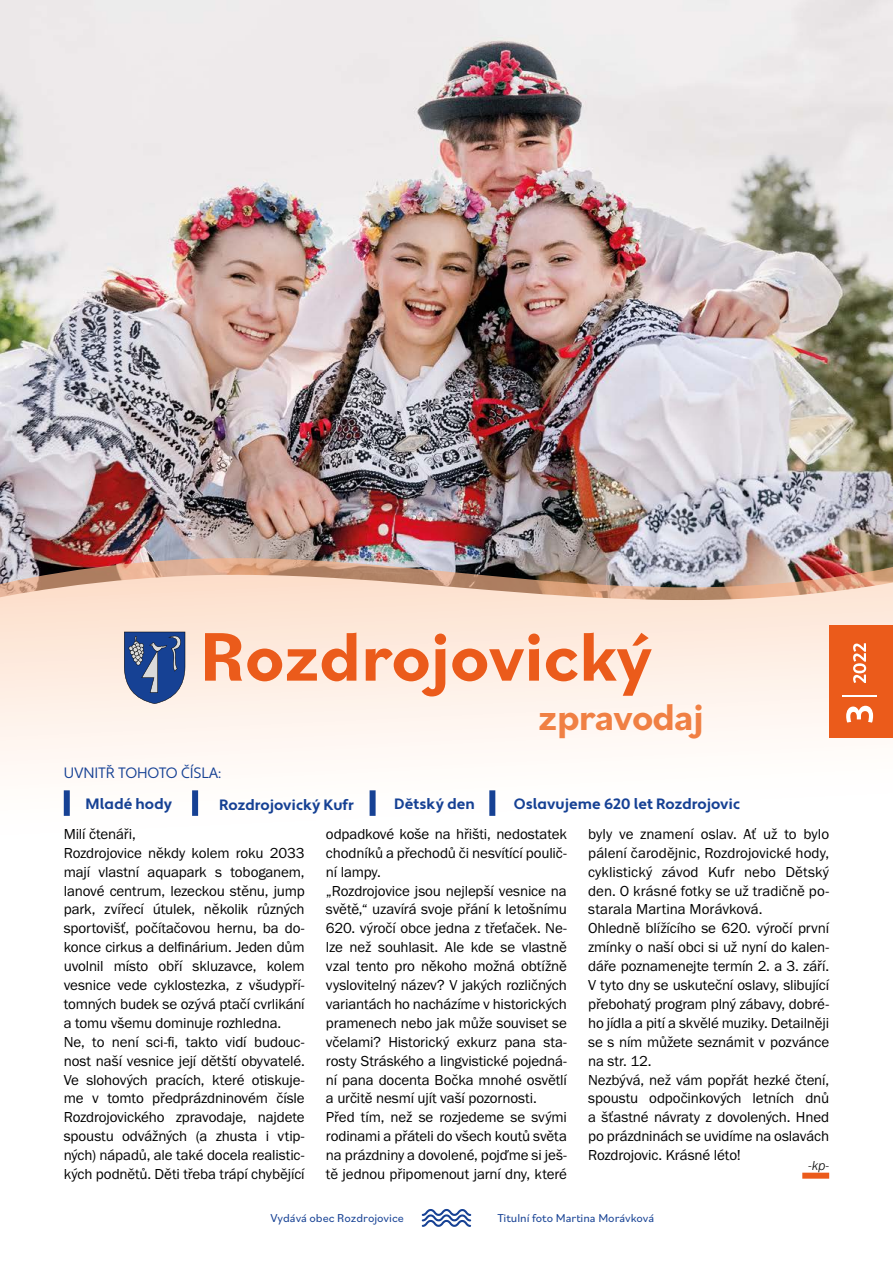
<style>
.page{position:relative;width:893px;height:1263px;background:#fff}
.page>*{position:absolute;margin:0;border:0;box-sizing:border-box;transform-origin:0 0}
.t1{font:700 72px "Bilo";color:#eb5b1b}
.t2{font:700 39px "Bilo";letter-spacing:-.02em;color:#f08044}
.t3{font:15px/18.9px "Franklin Gothic URW Boo";letter-spacing:-.01em;color:#000}
.t4{font:700 15px "Apertura";color:#164194}
.t5{font:15px "Apertura";letter-spacing:-.01em;color:#164194}
.t6{font:italic 300 13.5px "Franklin Gothic URW";color:#000}
.t7{font:12px "Bilo";color:#164194}
</style>
<div class="page">
<img style="left:0;top:0;width:893px;height:558px">
<img style="left:0;top:558px;width:893px;height:17px">
<svg style="left:0;top:575px;width:893px;height:604px"></svg>
<svg style="left:421px;top:1208px;width:51px;height:19px"></svg>
<div style="left:64px;top:790px;width:6px;height:26px;background:#164194"></div>
<div style="left:192px;top:790px;width:6px;height:26px;background:#164194"></div>
<div style="left:370px;top:790px;width:6px;height:26px;background:#164194"></div>
<div style="left:802px;top:1173px;width:27px;height:6px;background:#eb5b1b"></div>
<div style="left:489px;top:790px;width:6px;height:26px;background:#164194"></div>
<svg style="left:124px;top:631px;width:61px;height:73px;background:#4a669c"></svg>
<svg style="left:829px;top:625px;width:64px;height:113px;background:#ec652a"></svg>
<hr style="left:842px;top:695px;width:35px;height:2px;background:#fff">
<h1 class="t1" style="left:200px;top:607px;width:454px">Rozdrojovický</h1>
<h2 class="t2" style="left:538px;top:690px;width:167px">zpravodaj</h2>
<p class="t5" style="left:64px;top:764px;width:159px">UVNITŘ TOHOTO ČÍSLA:</p>
<p class="t4" style="left:86px;top:795px;width:88px">Mladé hody</p>
<p class="t4" style="left:219px;top:795px;width:136px">Rozdrojovický Kufr</p>
<p class="t4" style="left:394px;top:795px;width:82px">Dětský den</p>
<p class="t3" style="left:64px;top:824px;width:242px">Milí čtenáři,<br>Rozdrojovice někdy kolem roku 2033 mají vlastní aquapark s toboganem, lanové centrum, lezeckou stěnu, jump park, zvířecí útulek, několik různých sportovišť, počítačovou hernu, ba do&shy;konce cirkus a delfinárium. Jeden dům uvolnil místo obří skluzavce, kolem vesnice vede cyklostezka, z všudypří&shy;tomných budek se ozývá ptačí cvrlikání a tomu všemu dominuje rozhledna.<br>Ne, to není sci-fi, takto vidí budouc&shy;nost naší vesnice její dětští obyvatelé.<br>Ve slohových pracích, které otiskuje&shy;me v tomto předprázdninovém čísle Rozdrojovického zpravodaje, najdete spoustu odvážných (a zhusta i vtip&shy;ných) nápadů, ale také docela realistic&shy;kých podnětů. Děti třeba trápí chybějící</p>
<p class="t3" style="left:326px;top:824px;width:242px">odpadkové koše na hřišti, nedostatek chodníků a přechodů či nesvítící poulič&shy;ní lampy.<br>„Rozdrojovice jsou nejlepší vesnice na světě,“ uzavírá svoje přání k letošnímu 620. výročí obce jedna z třeťaček. Ne&shy;lze než souhlasit. Ale kde se vlastně vzal tento pro někoho možná obtížně vyslovitelný název? V jakých rozličných variantách ho nacházíme v historických pramenech nebo jak může souviset se včelami? Historický exkurz pana sta&shy;rosty Stráského a lingvistické pojedná&shy;ní pana docenta Bočka mnohé osvětlí a určitě nesmí ujít vaší pozornosti.<br>Před tím, než se rozjedeme se svými rodinami a přáteli do všech koutů světa na prázdniny a dovolené, pojďme si ješ&shy;tě jednou připomenout jarní dny, které</p>
<p class="t3" style="left:588px;top:824px;width:242px">byly ve znamení oslav. Ať už to bylo pálení čarodějnic, Rozdrojovické hody, cyklistický závod Kufr nebo Dětský den. O krásné fotky se už tradičně po&shy;starala Martina Morávková.<br>Ohledně blížícího se 620. výročí první zmínky o naší obci si už nyní do kalen&shy;dáře poznamenejte termín 2. a 3. září.<br>V tyto dny se uskuteční oslavy, slibující přebohatý program plný zábavy, dobré&shy;ho jídla a pití a skvělé muziky. Detailněji se s ním můžete seznámit v pozvánce na str. 12.<br>Nezbývá, než vám popřát hezké čtení, spoustu odpočinkových letních dnů a šťastné návraty z dovolených. Hned po prázdninách se uvidíme na oslavách Rozdrojovic. Krásné léto!</p>
<p class="t4" style="left:514px;top:795px;width:228px">Oslavujeme 620 let Rozdrojovic</p>
<p class="t6" style="left:809px;top:1157px;width:22px">-kp-</p>
<p class="t7" style="left:271px;top:1210px;width:135px">Vydává obec Rozdrojovice</p>
<p class="t7" style="left:497px;top:1210px;width:158px">Titulní foto Martina Morávková</p>
</div>
